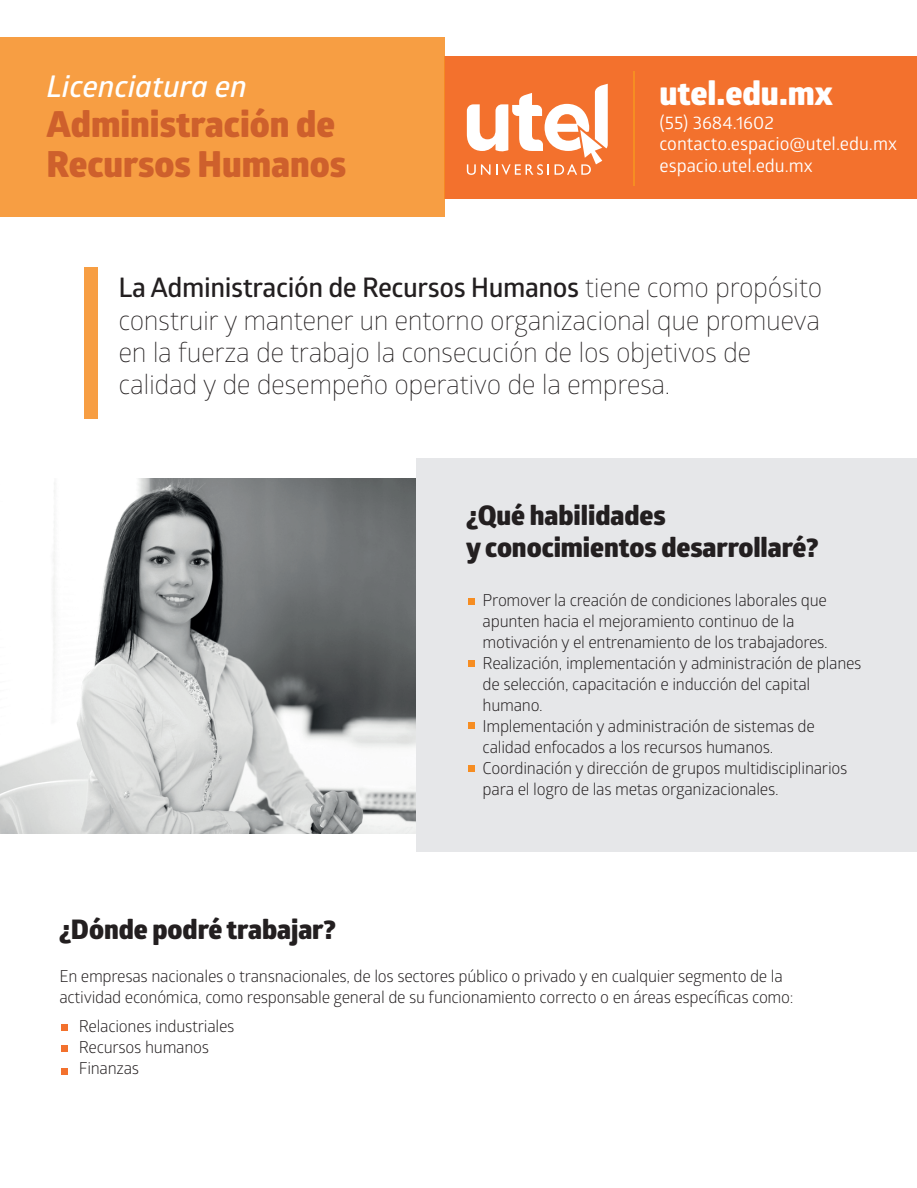
<style>
.page{position:relative;width:917px;height:1188px;background:#fff}
.page>*{position:absolute;margin:0;border:0;box-sizing:border-box;transform-origin:0 0}
.t1{font:800 36px/40px "Glober";color:#ce602c}
.t2{font:800 33px "Glober";color:#fff}
.t3{font:italic 600 30px "Glober";color:#fff}
.t4{font:300 27px/32.4px "Glober";letter-spacing:-.015em;color:#231f20}
.t5{font:800 27px/32.4px "Glober";letter-spacing:-.005em;color:#231f20}
.t6{font:18px/21.6px "Glober";color:#fff}
.t7{font:16.5px/21px "Glober";letter-spacing:-.015em;color:#231f20}
.s1{font-weight:600}
</style>
<div class="page">
<img style="left:0;top:479px;width:416px;height:354px">
<div style="left:445px;top:56px;width:471px;height:143px;background:#f3712d"></div>
<div style="left:0;top:38px;width:445px;height:179px;background:#f79e43"></div>
<div style="left:85px;top:267px;width:13px;height:152px;background:#f79e43"></div>
<div style="left:416px;top:458px;width:500px;height:394px;background:#e6e7e9"></div>
<div style="left:468px;top:598px;width:6px;height:7px;background:#f68d22"></div>
<div style="left:468px;top:660px;width:6px;height:7px;background:#f68d22"></div>
<div style="left:468px;top:722px;width:6px;height:7px;background:#f68d22"></div>
<svg style="left:468px;top:765px;width:6px;height:6px"></svg>
<div style="left:61px;top:1024px;width:7px;height:7px;background:#f3712d"></div>
<div style="left:61px;top:1045px;width:7px;height:7px;background:#f3712d"></div>
<div style="left:61px;top:1068px;width:7px;height:7px;background:#f3712d"></div>
<svg style="left:467px;top:84px;width:140px;height:91px"></svg>
<hr style="left:633px;top:72px;width:1px;height:114px;background:#f68d22">
<h3 class="t3" style="left:47px;top:66px;width:202px">Licenciatura en</h3>
<h1 class="t1" style="left:46px;top:104px;width:301px">Administración de<br>Recursos Humanos</h1>
<h2 class="t2" style="left:659px;top:69px;width:175px">utel.edu.mx</h2>
<p class="t6" style="left:659px;top:111px;width:239px">(55) 3684.1602 contacto.espacio@utel.edu.mx espacio.utel.edu.mx</p>
<h3 class="t4" style="left:118px;top:270px;width:705px"><span class="s1">La Administración de Recursos Humanos</span> tiene como propósito construir y mantener un entorno organizacional que promueva en la fuerza de trabajo la consecución de los objetivos de calidad y de desempeño operativo de la empresa.</h3>
<h3 class="t5" style="left:466px;top:499px;width:354px">¿Qué habilidades<br>y conocimientos desarrollaré?</h3>
<h3 class="t5" style="left:59px;top:913px;width:278px">¿Dónde podré trabajar?</h3>
<p class="t7" style="left:482px;top:589px;width:380px">Promover la creación de condiciones laborales que apunten hacia el mejoramiento continuo de la motivación y el entrenamiento de los trabajadores.<br>Realización, implementación y administración de planes de selección, capacitación e inducción del capital humano.<br>Implementación y administración de sistemas de calidad enfocados a los recursos humanos.<br>Coordinación y dirección de grupos multidisciplinarios para el logro de las metas organizacionales.</p>
<p class="t7" style="left:59px;top:964px;width:735px">En empresas nacionales o transnacionales, de los sectores público o privado y en cualquier segmento de la actividad económica, como responsable general de su funcionamiento correcto o en áreas específicas como:</p>
<p class="t7" style="left:79px;top:1015px;width:157px">Relaciones industriales<br>Recursos humanos<br>Finanzas</p>
</div>
